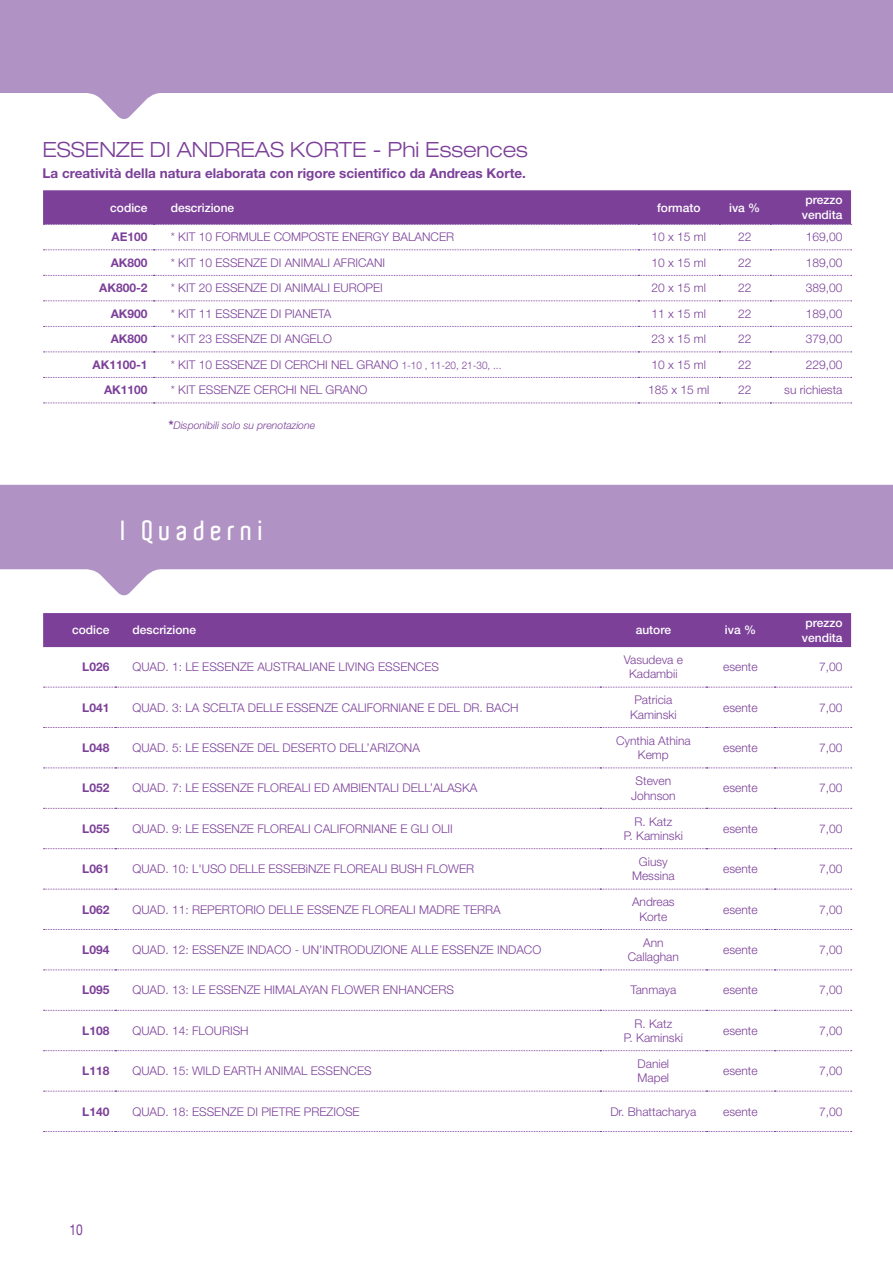
<style>
.page{position:relative;width:893px;height:1263px;background:#fff}
.page>*{position:absolute;margin:0;border:0;box-sizing:border-box;transform-origin:0 0}
.t1{font:600 27px "Aldo";letter-spacing:.2em;color:#fff}
.t2{font:300 expanded 21px "Helvetica Neue LT Std";color:#7c4099}
.t3{font:15px "Helvetica Neue LT Std";color:#7c4099;scale:.8 1}
.t4{font:700 13.5px "Helvetica Neue LT Std";color:#7c4099}
.t5{font:300 12px/14.4px "Helvetica Neue LT Std";color:#7c4099;text-align:center}
.t6{font:700 12px "Helvetica Neue LT Std";color:#7c4099}
.t7{font:500 12px "Helvetica Neue LT Std";color:#fff}
.t8{font:italic 300 10.5px "Helvetica Neue LT Std";color:#7c4099}
.s1{font-size:10.5px}
.s2{font-weight:700;font-style:normal;font-stretch:condensed;font-size:12px}
</style>
<div class="page">
<svg style="left:0;top:0;width:893px;height:119px;fill:#b093c4"></svg>
<div style="left:43px;top:190px;width:809px;height:35px;background:#7c4099"></div>
<svg style="left:43px;top:249px;width:809px;height:1px"></svg>
<svg style="left:43px;top:275px;width:809px;height:1px"></svg>
<svg style="left:43px;top:300px;width:809px;height:1px"></svg>
<svg style="left:43px;top:326px;width:809px;height:1px"></svg>
<svg style="left:43px;top:351px;width:809px;height:1px"></svg>
<svg style="left:43px;top:377px;width:809px;height:1px"></svg>
<svg style="left:43px;top:403px;width:809px;height:1px"></svg>
<svg style="left:0;top:485px;width:893px;height:111px;fill:#b093c4"></svg>
<div style="left:43px;top:613px;width:808px;height:34px;background:#7c4099"></div>
<svg style="left:44px;top:687px;width:808px;height:1px"></svg>
<svg style="left:44px;top:727px;width:808px;height:1px"></svg>
<svg style="left:44px;top:767px;width:808px;height:1px"></svg>
<svg style="left:44px;top:808px;width:808px;height:1px"></svg>
<svg style="left:44px;top:848px;width:808px;height:1px"></svg>
<svg style="left:44px;top:889px;width:808px;height:1px"></svg>
<svg style="left:44px;top:929px;width:808px;height:1px"></svg>
<svg style="left:44px;top:969px;width:808px;height:1px"></svg>
<svg style="left:44px;top:1010px;width:808px;height:1px"></svg>
<svg style="left:44px;top:1050px;width:808px;height:1px"></svg>
<svg style="left:44px;top:1091px;width:808px;height:1px"></svg>
<svg style="left:44px;top:1131px;width:808px;height:1px"></svg>
<p class="t2" style="left:43px;top:137px;width:487px">ESSENZE DI ANDREAS KORTE - Phi Essences</p>
<p class="t4" style="left:43px;top:165px;width:485px">La creatività della natura elaborata con rigore scientifico da Andreas Korte.</p>
<p class="t7" style="left:110px;top:200px;width:39px">codice</p>
<p class="t7" style="left:171px;top:200px;width:65px">descrizione</p>
<p class="t7" style="left:657px;top:200px;width:45px">formato</p>
<p class="t7" style="left:729px;top:200px;width:33px">iva %</p>
<p class="t7" style="left:805px;top:193px;width:39px">prezzo</p>
<p class="t7" style="left:802px;top:207px;width:42px">vendita</p>
<p class="t6" style="left:112px;top:230px;width:38px">AE100</p>
<p class="t5" style="left:171px;top:230px;width:285px">* KIT 10 FORMULE COMPOSTE ENERGY BALANCER</p>
<p class="t5" style="left:651px;top:230px;width:56px">10 x 15 ml</p>
<p class="t5" style="left:738px;top:230px;width:15px">22</p>
<p class="t5" style="left:806px;top:230px;width:38px">169,00</p>
<p class="t6" style="left:111px;top:255px;width:38px">AK800</p>
<p class="t5" style="left:171px;top:255px;width:216px">* KIT 10 ESSENZE DI ANIMALI AFRICANI</p>
<p class="t5" style="left:651px;top:255px;width:56px">10 x 15 ml</p>
<p class="t5" style="left:738px;top:255px;width:15px">22</p>
<p class="t5" style="left:806px;top:255px;width:38px">189,00</p>
<p class="t6" style="left:99px;top:281px;width:50px">AK800-2</p>
<p class="t5" style="left:171px;top:281px;width:214px">* KIT 20 ESSENZE DI ANIMALI EUROPEI</p>
<p class="t5" style="left:651px;top:281px;width:56px">20 x 15 ml</p>
<p class="t5" style="left:738px;top:281px;width:15px">22</p>
<p class="t5" style="left:806px;top:281px;width:38px">389,00</p>
<p class="t6" style="left:111px;top:306px;width:38px">AK900</p>
<p class="t5" style="left:171px;top:306px;width:162px">* KIT 11 ESSENZE DI PIANETA</p>
<p class="t5" style="left:651px;top:306px;width:56px">11 x 15 ml</p>
<p class="t5" style="left:738px;top:306px;width:15px">22</p>
<p class="t5" style="left:806px;top:306px;width:38px">189,00</p>
<p class="t6" style="left:111px;top:332px;width:38px">AK800</p>
<p class="t5" style="left:171px;top:332px;width:163px">* KIT 23 ESSENZE DI ANGELO</p>
<p class="t5" style="left:651px;top:332px;width:56px">23 x 15 ml</p>
<p class="t5" style="left:738px;top:332px;width:15px">22</p>
<p class="t5" style="left:806px;top:332px;width:38px">379,00</p>
<p class="t6" style="left:93px;top:357px;width:57px">AK1100-1</p>
<p class="t5" style="left:171px;top:357px;width:332px">* KIT 10 ESSENZE DI CERCHI NEL GRANO <span class="s1">1-10 , 11-20, 21-30, ...</span></p>
<p class="t5" style="left:651px;top:357px;width:56px">10 x 15 ml</p>
<p class="t5" style="left:738px;top:357px;width:15px">22</p>
<p class="t5" style="left:806px;top:357px;width:38px">229,00</p>
<p class="t6" style="left:104px;top:383px;width:45px">AK1100</p>
<p class="t5" style="left:171px;top:383px;width:198px">* KIT ESSENZE CERCHI NEL GRANO</p>
<p class="t5" style="left:648px;top:383px;width:63px">185 x 15 ml</p>
<p class="t5" style="left:738px;top:383px;width:15px">22</p>
<p class="t5" style="left:784px;top:383px;width:60px">su richiesta</p>
<p class="t8" style="left:169px;top:419px;width:148px"><span class="s2">*</span>Disponibili solo su prenotazione</p>
<p class="t1" style="left:121px;top:515px;width:144px">I Quaderni</p>
<p class="t7" style="left:72px;top:623px;width:39px">codice</p>
<p class="t7" style="left:132px;top:623px;width:65px">descrizione</p>
<p class="t7" style="left:636px;top:623px;width:37px">autore</p>
<p class="t7" style="left:725px;top:623px;width:33px">iva %</p>
<p class="t7" style="left:805px;top:616px;width:39px">prezzo</p>
<p class="t7" style="left:802px;top:630px;width:42px">vendita</p>
<p class="t6" style="left:82px;top:659px;width:29px">L026</p>
<p class="t5" style="left:132px;top:659px;width:308px">QUAD. 1: LE ESSENZE AUSTRALIANE LIVING ESSENCES</p>
<p class="t6" style="left:82px;top:700px;width:29px">L041</p>
<p class="t5" style="left:132px;top:700px;width:388px">QUAD. 3: LA SCELTA DELLE ESSENZE CALIFORNIANE E DEL DR. BACH</p>
<p class="t5" style="left:624px;top:652px;width:61px">Vasudeva e</p>
<p class="t5" style="left:629px;top:667px;width:50px">Kadambii</p>
<p class="t5" style="left:634px;top:693px;width:40px">Patricia</p>
<p class="t5" style="left:630px;top:707px;width:48px">Kaminski</p>
<p class="t5" style="left:723px;top:659px;width:36px">esente</p>
<p class="t5" style="left:819px;top:659px;width:25px">7,00</p>
<p class="t5" style="left:723px;top:700px;width:36px">esente</p>
<p class="t5" style="left:819px;top:700px;width:25px">7,00</p>
<p class="t6" style="left:82px;top:740px;width:29px">L048</p>
<p class="t5" style="left:132px;top:740px;width:289px">QUAD. 5: LE ESSENZE DEL DESERTO DELL’ARIZONA</p>
<p class="t5" style="left:616px;top:733px;width:76px">Cynthia Athina<br>Kemp</p>
<p class="t5" style="left:723px;top:740px;width:36px">esente</p>
<p class="t5" style="left:819px;top:740px;width:25px">7,00</p>
<p class="t6" style="left:82px;top:781px;width:29px">L052</p>
<p class="t5" style="left:132px;top:781px;width:347px">QUAD. 7: LE ESSENZE FLOREALI ED AMBIENTALI DELL’ALASKA</p>
<p class="t5" style="left:636px;top:773px;width:37px">Steven</p>
<p class="t5" style="left:631px;top:788px;width:46px">Johnson</p>
<p class="t5" style="left:723px;top:781px;width:36px">esente</p>
<p class="t5" style="left:819px;top:781px;width:25px">7,00</p>
<p class="t6" style="left:82px;top:821px;width:29px">L055</p>
<p class="t5" style="left:132px;top:821px;width:322px">QUAD. 9: LE ESSENZE FLOREALI CALIFORNIANE E GLI OLII</p>
<p class="t5" style="left:634px;top:814px;width:39px">R. Katz</p>
<p class="t5" style="left:624px;top:828px;width:61px">P. Kaminski</p>
<p class="t5" style="left:723px;top:821px;width:36px">esente</p>
<p class="t5" style="left:819px;top:821px;width:25px">7,00</p>
<p class="t6" style="left:82px;top:861px;width:29px">L061</p>
<p class="t5" style="left:132px;top:861px;width:343px">QUAD. 10: L'USO DELLE ESSEBìNZE FLOREALI BUSH FLOWER</p>
<p class="t5" style="left:639px;top:854px;width:30px">Giusy</p>
<p class="t5" style="left:632px;top:869px;width:44px">Messina</p>
<p class="t5" style="left:723px;top:861px;width:36px">esente</p>
<p class="t5" style="left:819px;top:861px;width:25px">7,00</p>
<p class="t6" style="left:82px;top:902px;width:29px">L062</p>
<p class="t5" style="left:132px;top:902px;width:370px">QUAD. 11: REPERTORIO DELLE ESSENZE FLOREALI MADRE TERRA</p>
<p class="t5" style="left:632px;top:895px;width:44px">Andreas</p>
<p class="t5" style="left:639px;top:909px;width:30px">Korte</p>
<p class="t5" style="left:723px;top:902px;width:36px">esente</p>
<p class="t5" style="left:819px;top:902px;width:25px">7,00</p>
<p class="t6" style="left:82px;top:942px;width:29px">L094</p>
<p class="t5" style="left:132px;top:942px;width:410px">QUAD. 12: ESSENZE INDACO - UN’INTRODUZIONE ALLE ESSENZE INDACO</p>
<p class="t5" style="left:643px;top:935px;width:22px">Ann</p>
<p class="t5" style="left:628px;top:949px;width:53px">Callaghan</p>
<p class="t5" style="left:723px;top:942px;width:36px">esente</p>
<p class="t5" style="left:819px;top:942px;width:25px">7,00</p>
<p class="t6" style="left:82px;top:983px;width:29px">L095</p>
<p class="t5" style="left:132px;top:983px;width:323px">QUAD. 13: LE ESSENZE HIMALAYAN FLOWER ENHANCERS</p>
<p class="t5" style="left:630px;top:983px;width:48px">Tanmaya</p>
<p class="t5" style="left:723px;top:983px;width:36px">esente</p>
<p class="t5" style="left:819px;top:983px;width:25px">7,00</p>
<p class="t6" style="left:82px;top:1023px;width:29px">L108</p>
<p class="t5" style="left:132px;top:1023px;width:118px">QUAD. 14: FLOURISH</p>
<p class="t5" style="left:634px;top:1016px;width:39px">R. Katz</p>
<p class="t5" style="left:624px;top:1030px;width:61px">P. Kaminski</p>
<p class="t5" style="left:723px;top:1023px;width:36px">esente</p>
<p class="t5" style="left:819px;top:1023px;width:25px">7,00</p>
<p class="t6" style="left:82px;top:1063px;width:29px">L118</p>
<p class="t5" style="left:132px;top:1063px;width:241px">QUAD. 15: WILD EARTH ANIMAL ESSENCES</p>
<p class="t5" style="left:638px;top:1056px;width:33px">Daniel</p>
<p class="t5" style="left:638px;top:1071px;width:33px">Mapel</p>
<p class="t5" style="left:723px;top:1063px;width:36px">esente</p>
<p class="t5" style="left:819px;top:1063px;width:25px">7,00</p>
<p class="t6" style="left:82px;top:1104px;width:29px">L140</p>
<p class="t5" style="left:132px;top:1104px;width:229px">QUAD. 18: ESSENZE DI PIETRE PREZIOSE</p>
<p class="t5" style="left:610px;top:1104px;width:88px">Dr. Bhattacharya</p>
<p class="t5" style="left:723px;top:1104px;width:36px">esente</p>
<p class="t5" style="left:819px;top:1104px;width:25px">7,00</p>
<p class="t3" style="left:69px;top:1221px;width:18px">10</p>
</div>
